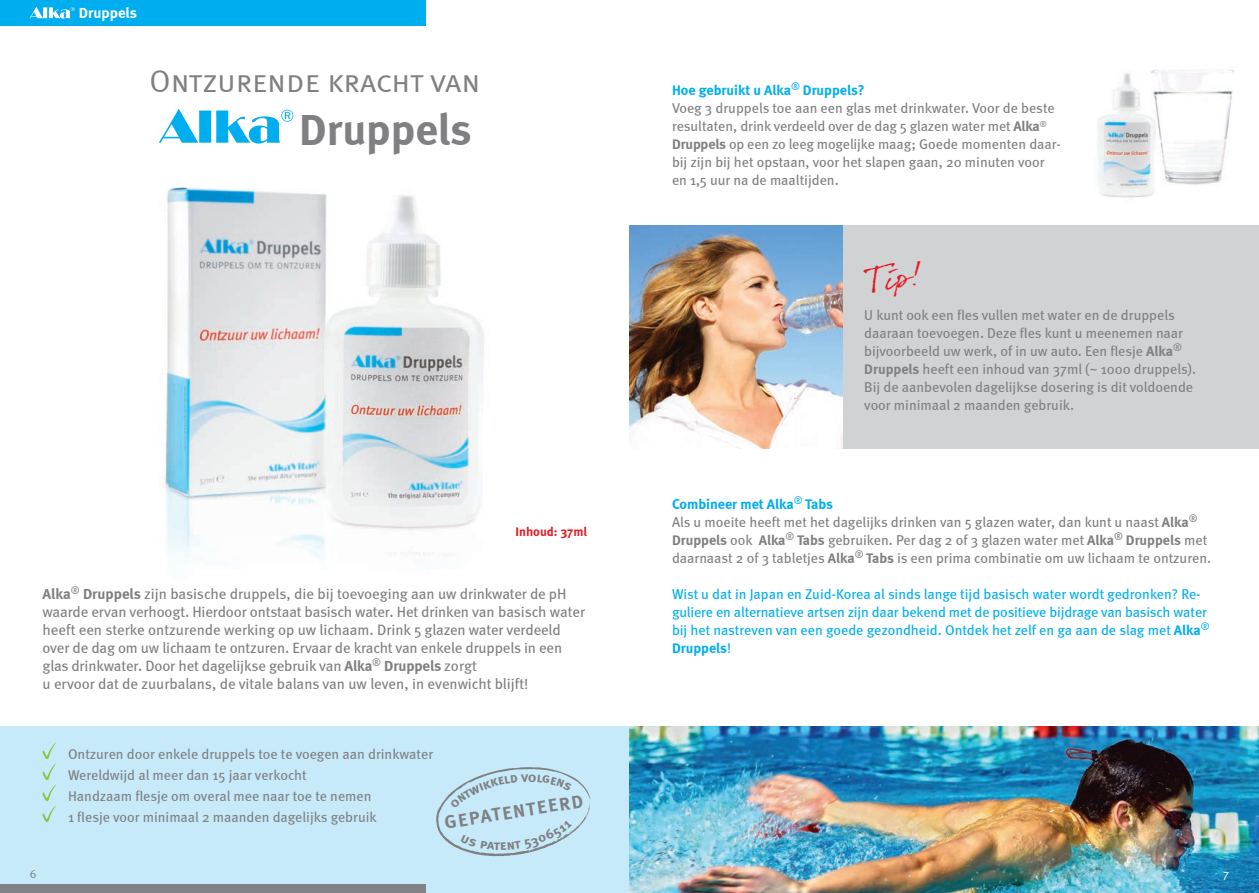
<style>
.page{position:relative;width:1259px;height:893px;background:#fff}
.page>*{position:absolute;margin:0;border:0;box-sizing:border-box;transform-origin:0 0}
.t1{font:700 44.7px "Meta";color:#808083}
.t2{font:31.5px "Meta Normal Caps";letter-spacing:-.005em;color:#808083}
.t3{font:31.5px "Dear Joefour";color:#e51a23}
.t4{font:18.6px "Meta Bold Caps";color:#808083}
.t5{font:15px/18px "Meta";letter-spacing:-.01em;color:#808083}
.t6{font:700 15px "Meta";color:#fff}
.t7{font:14.25px/18px "Meta";color:#808083}
.t8{font:14.25px/18px "Meta";letter-spacing:-.01em;color:#00aeef}
.t9{font:700 14.25px "Meta";color:#00aeef}
.t10{font:700 12.75px "Meta";color:#e51a23}
.t11{font:12px "Meta Normal Caps";color:#808285}
.t12{font:12px "Meta Normal Caps";color:#fff}
.s1{font-weight:700}
</style>
<div class="page">
<img style="left:164px;top:187px;width:320px;height:375px">
<div style="left:0;top:726px;width:629px;height:167px;background:#c6eafa"></div>
<div style="left:0;top:884px;width:425px;height:9px;background:#808285"></div>
<div style="left:0;top:0;width:425px;height:26px;background:#00aeef"></div>
<svg style="left:42px;top:742px;width:15px;height:80px"></svg>
<svg style="left:159px;top:109px;width:134px;height:35px"></svg>
<svg style="left:30px;top:7px;width:45px;height:11px"></svg>
<img style="left:1098px;top:70px;width:137px;height:128px">
<div style="left:842px;top:225px;width:417px;height:224px;background:#d1d2d4"></div>
<img style="left:629px;top:225px;width:213px;height:224px">
<img style="left:629px;top:726px;width:630px;height:167px">
<svg style="left:436px;top:767px;width:154px;height:89px"></svg>
<p class="t6" style="left:79px;top:4px;width:59px">Druppels</p>
<p class="t2" style="left:149px;top:63px;width:333px">Ontzurende kracht van</p>
<p class="t1" style="left:299px;top:102px;width:174px">Druppels</p>
<p class="t10" style="left:515px;top:524px;width:73px">Inhoud: 37ml</p>
<p class="t5" style="left:43px;top:584px;width:544px"><span class="s1">Alka</span><sup>®</sup> <span class="s1">Druppels</span> zijn basische druppels, die bij toevoeging aan uw drinkwater de pH waarde ervan verhoogt. Hierdoor ontstaat basisch water. Het drinken van basisch water heeft een sterke ontzurende werking op uw lichaam. Drink 5 glazen water verdeeld over de dag om uw lichaam te ontzuren. Ervaar de kracht van enkele druppels in een glas drinkwater. Door het dagelijkse gebruik van <span class="s1">Alka</span><sup>®</sup> <span class="s1">Druppels</span> zorgt<br>u ervoor dat de zuurbalans, de vitale balans van uw leven, in evenwicht blijft!</p>
<p class="t11" style="left:30px;top:866px;width:8px">6</p>
<p class="t7" style="left:68px;top:745px;width:366px">Ontzuren door enkele druppels toe te voegen aan drinkwater</p>
<p class="t7" style="left:68px;top:766px;width:240px">Wereldwijd al meer dan 15 jaar verkocht</p>
<p class="t7" style="left:68px;top:787px;width:305px">Handzaam flesje om overal mee naar toe te nemen</p>
<p class="t7" style="left:68px;top:808px;width:310px">1 flesje voor minimaal 2 maanden dagelijks gebruik</p>
<p class="t4" style="left:443px;top:811px;width:142px;rotate:-9deg">GEPATENTEERD</p>
<p class="t9" style="left:672px;top:81px;width:194px">Hoe gebruikt u Alka<sup>®</sup> Druppels?</p>
<p class="t7" style="left:672px;top:98px;width:390px">Voeg 3 druppels toe aan een glas met drinkwater. Voor de beste resultaten, drink verdeeld over de dag 5 glazen water met <span class="s1">Alka</span><sup>® </sup><span class="s1">Druppels</span> op een zo leeg mogelijke maag; Goede momenten daar&shy;bij zijn bij het opstaan, voor het slapen gaan, 20 minuten voor en 1,5 uur na de maaltijden.</p>
<p class="t3" style="left:863px;top:264px;width:60px;rotate:-9deg">Tip!</p>
<p class="t7" style="left:864px;top:305px;width:333px">U kunt ook een fles vullen met water en de druppels daaraan toevoegen. Deze fles kunt u meenemen naar bijvoorbeeld uw werk, of in uw auto. Een flesje <span class="s1">Alka</span><sup>® </sup><span class="s1">Druppels</span> heeft een inhoud van 37ml (~ 1000 druppels).<br>Bij de aanbevolen dagelijkse dosering is dit voldoende voor minimaal 2 maanden gebruik.</p>
<p class="t9" style="left:672px;top:495px;width:162px">Combineer met Alka<sup>®</sup> Tabs</p>
<p class="t7" style="left:672px;top:512px;width:540px">Als u moeite heeft met het dagelijks drinken van 5 glazen water, dan kunt u naast <span class="s1">Alka</span><sup>®<br></sup><span class="s1">Druppels</span> ook <span class="s1">Alka</span><sup>®</sup> <span class="s1">Tabs</span> gebruiken. Per dag 2 of 3 glazen water met <span class="s1">Alka</span><sup>®</sup> <span class="s1">Druppels</span> met daarnaast 2 of 3 tabletjes <span class="s1">Alka</span><sup>®</sup> <span class="s1">Tabs</span> is een prima combinatie om uw lichaam te ontzuren.</p>
<p class="t8" style="left:672px;top:584px;width:539px">Wist u dat in Japan en Zuid-Korea al sinds lange tijd basisch water wordt gedronken? Re&shy;guliere en alternatieve artsen zijn daar bekend met de positieve bijdrage van basisch water bij het nastreven van een goede gezondheid. Ontdek het zelf en ga aan de slag met <span class="s1">Alka</span><sup>® </sup><span class="s1">Druppels</span>!</p>
<p class="t12" style="left:1223px;top:866px;width:7px">7</p>
</div>
